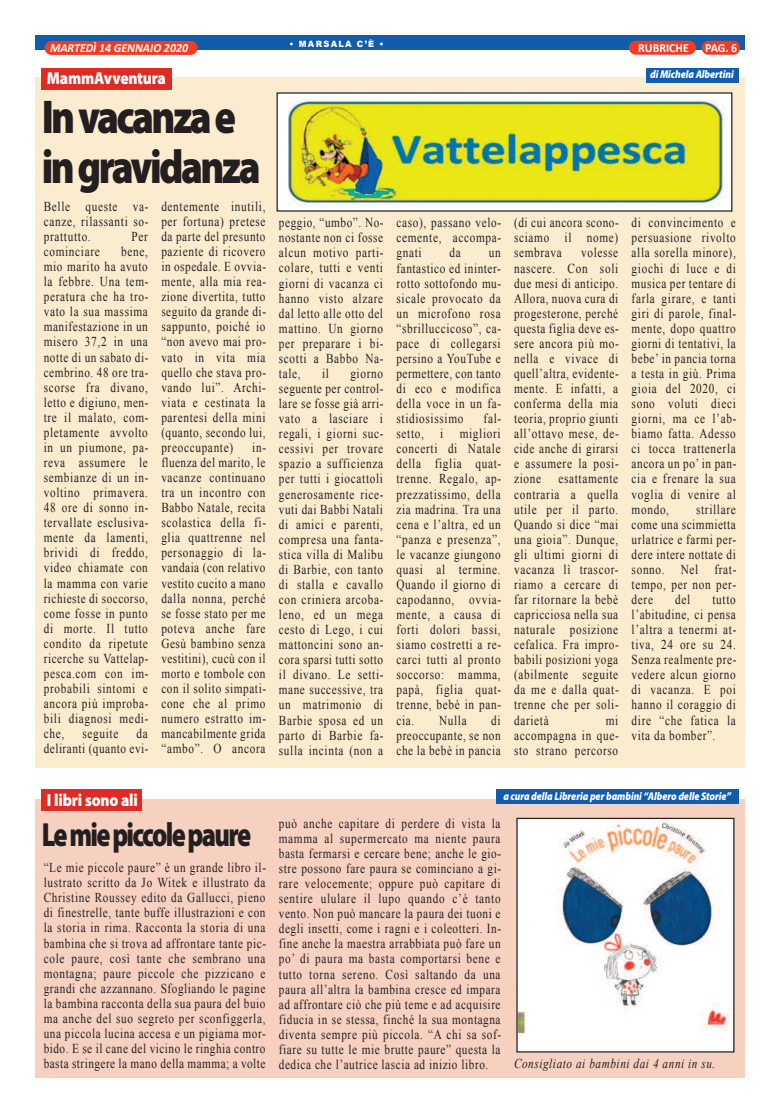
<style>
.page{position:relative;width:780px;height:1113px;background:#fff}
.page>*{position:absolute;margin:0;border:0;box-sizing:border-box;transform-origin:0 0}
.t1{font:900 47.62px/49.6px "Myriad Pro";letter-spacing:-.065em;color:#231f20;scale:.84 1}
.t2{font:900 33.5px "Myriad Pro";letter-spacing:-.065em;color:#231f20;scale:.78 1}
.t3{font:900 17.38px "Myriad Pro";letter-spacing:-.01em;color:#fff;scale:.87 1}
.t4{font:13.62px/15px "Times New Roman";letter-spacing:.06em;color:#231f20;text-align:justify;scale:.83 1}
.t5{font:italic 13.62px "Times New Roman";letter-spacing:.05em;color:#231f20;scale:.83 1}
.t6{font:italic 700 12.38px "Calibri";color:#fff;scale:.96 1}
.t7{font:700 12.38px "Calibri";color:#fff;scale:.96 1}
.t8{font:italic 900 11.25px "Myriad Pro";letter-spacing:-.01em;color:#fff;scale:.87 1}
.t9{font:900 8.62px "Arial";letter-spacing:.15em;color:#fff;scale:.96 1}
</style>
<div class="page">
<div style="left:35px;top:35px;width:709px;height:14px;background:#115cab"></div>
<div style="left:701px;top:41px;width:39px;height:14px;background:#ef3c25;border-radius:7px"></div>
<div style="left:44px;top:41px;width:153px;height:14px;background:#ef3c25;border-radius:7px"></div>
<div style="left:629px;top:41px;width:66px;height:14px;background:#ef3c25;border-radius:7px"></div>
<div style="left:35px;top:77px;width:709px;height:690px;background:#fceccf"></div>
<div style="left:277px;top:93px;width:454px;height:118px;background:#fff"></div>
<img style="left:288px;top:100px;width:437px;height:105px">
<div style="left:42px;top:68px;width:130px;height:21px;background:#de2c24"></div>
<div style="left:646px;top:68px;width:93px;height:15px;background:#115cab"></div>
<div style="left:35px;top:798px;width:709px;height:279px;background:#f7d1c0"></div>
<div style="left:517px;top:818px;width:216px;height:234px;background:#fff"></div>
<img style="left:518px;top:820px;width:212px;height:216px">
<div style="left:516px;top:817px;width:218px;height:235px;border:1px solid #231f20"></div>
<div style="left:42px;top:789px;width:100px;height:22px;background:#de2c24"></div>
<div style="left:496px;top:789px;width:243px;height:15px;background:#115cab"></div>
<p class="t9" style="left:289px;top:37px;width:100px">• MARSALA C’È •</p>
<p class="t6" style="left:50px;top:42px;width:145px">MARTEDÌ 14 GENNAIO 2020</p>
<p class="t7" style="left:638px;top:43px;width:54px">RUBRICHE</p>
<p class="t7" style="left:705px;top:43px;width:35px">PAG. 6</p>
<p class="t3" style="left:47px;top:72px;width:138px">MammAvventura</p>
<p class="t8" style="left:650px;top:70px;width:97px">di Michela Albertini</p>
<h1 class="t1" style="left:42px;top:96px;width:262px">Invacanzae ingravidanza</h1>
<p class="t4" style="left:44px;top:199px;width:128px">Belle queste va&shy;canze, rilassanti so&shy;prattutto.</p>
<p class="t4" style="left:132px;top:229px;width:21px">Per</p>
<p class="t4" style="left:44px;top:244px;width:128px;text-indent:77px">bene, mio marito ha avuto la febbre. Una tem&shy;peratura che ha tro&shy;vato la sua massima manifestazione in un misero 37,2 in una notte di un sabato di&shy;cembrino. 48 ore tra&shy;scorse fra divano, letto e digiuno, men&shy;tre il malato, com&shy;pletamente avvolto in un piumone, pa&shy;reva assumere le sembianze di un in&shy;voltino primavera.<br>48 ore di sonno in&shy;tervallate esclusiva&shy;mente da lamenti, brividi di freddo, video chiamate con la mamma con varie richieste di soccorso, come fosse in punto di morte. Il tutto condito da ripetute ricerche su Vattelap&shy;pesca.com con im&shy;probabili sintomi e ancora più improba&shy;bili diagnosi medi&shy;che,</p>
<p class="t4" style="left:44px;top:244px;width:69px">cominciare</p>
<p class="t4" style="left:44px;top:726px;width:128px;text-align:right">da<br>deliranti (quanto evi-</p>
<p class="t4" style="left:82px;top:726px;width:45px">seguite</p>
<p class="t4" style="left:161px;top:199px;width:128px">dentemente inutili, per fortuna) pretese da parte del presunto paziente di ricovero in ospedale. E ovvia&shy;mente, alla mia rea&shy;zione divertita, tutto seguito da grande di&shy;sappunto, poiché io “non avevo mai pro&shy;vato in vita mia quello che stava pro&shy;vando lui”. Archi&shy;viata e cestinata la parentesi della mini (quanto, secondo lui, preoccupante)</p>
<p class="t4" style="left:161px;top:440px;width:128px;text-indent:91px">in&shy;fluenza del marito, le vacanze continuano tra un incontro con Babbo Natale, recita scolastica della fi&shy;glia quattrenne nel personaggio di la&shy;vandaia (con relativo vestito cucito a mano dalla nonna, perché se fosse stato per me poteva anche fare Gesù bambino senza vestitini), cucù con il morto e tombole con con il solito simpati&shy;cone che al primo numero estratto im&shy;mancabilmente grida “ambo”. O ancora</p>
<p class="t4" style="left:279px;top:215px;width:128px">peggio, “umbo”. No&shy;nostante non ci fosse alcun motivo parti&shy;colare, tutti e venti giorni di vacanza ci hanno visto alzare dal letto alle otto del mattino. Un giorno per preparare i bi&shy;scotti a Babbo Na&shy;tale,</p>
<p class="t4" style="left:279px;top:366px;width:128px;text-indent:71px">giorno seguente per control&shy;lare se fosse già arri&shy;vato a lasciare i regali, i giorni suc&shy;cessivi per trovare spazio a sufficienza per tutti i giocattoli generosamente rice&shy;vuti dai Babbi Natali di amici e parenti, compresa una fanta&shy;stica villa di Malibu di Barbie, con tanto di stalla e cavallo con criniera arcoba&shy;leno, ed un mega cesto di Lego, i cui mattoncini sono an&shy;cora sparsi tutti sotto il divano. Le setti&shy;mane successive, tra un matrimonio di Barbie sposa ed un parto di Barbie fa&shy;sulla incinta (non a</p>
<p class="t4" style="left:322px;top:366px;width:10px">il</p>
<p class="t4" style="left:396px;top:215px;width:128px">caso), passano velo&shy;cemente, accompa&shy;gnati</p>
<p class="t4" style="left:449px;top:245px;width:15px">da</p>
<p class="t4" style="left:396px;top:245px;width:128px;text-indent:92px">un fantastico ed ininter&shy;rotto sottofondo mu&shy;sicale provocato da un microfono rosa “sbrilluccicoso”, ca&shy;pace di collegarsi persino a YouTube e permettere, con tanto di eco e modifica della voce in un fa&shy;stidiosissimo</p>
<p class="t4" style="left:396px;top:411px;width:128px;text-indent:87px">fal&shy;setto, i migliori concerti di Natale della figlia quat&shy;trenne. Regalo, ap&shy;prezzatissimo, della zia madrina. Tra una cena e l’altra, ed un “panza e presenza”, le vacanze giungono quasi al termine.<br>Quando il giorno di capodanno, ovvia&shy;mente, a causa di forti dolori bassi, siamo costretti a re&shy;carci tutti al pronto soccorso: mamma, papà, figlia quat&shy;trenne, bebè in pan&shy;cia.</p>
<p class="t4" style="left:396px;top:712px;width:127px;text-indent:95px">di preoccupante, se non che la bebè in pancia</p>
<p class="t4" style="left:439px;top:712px;width:35px">Nulla</p>
<p class="t4" style="left:514px;top:215px;width:128px">(di cui ancora scono&shy;sciamo il nome) sembrava</p>
<p class="t4" style="left:514px;top:245px;width:128px;text-indent:67px">volesse nascere. Con soli due mesi di anticipo.<br>Allora, nuova cura di progesterone, perché questa figlia deve es&shy;sere ancora più mo&shy;nella e vivace di quell’altra, evidente&shy;mente. E infatti, a conferma della mia teoria, proprio giunti all’ottavo mese, de&shy;cide anche di girarsi e assumere la posi&shy;zione</p>
<p class="t4" style="left:514px;top:471px;width:128px;text-indent:44px">esattamente contraria a quella utile per il parto.<br>Quando si dice “mai una gioia”. Dunque, gli ultimi giorni di vacanza lì trascor&shy;riamo a cercare di far ritornare la bebè capricciosa nella sua naturale posizione cefalica. Fra impro&shy;babili posizioni yoga (abilmente seguite da me e dalla quat&shy;trenne che per soli&shy;darietà</p>
<p class="t4" style="left:514px;top:712px;width:128px;text-indent:92px">mi accompagna in que&shy;sto strano percorso</p>
<p class="t4" style="left:631px;top:215px;width:128px">di convincimento e persuasione rivolto alla sorella minore), giochi di luce e di musica per tentare di farla girare, e tanti giri di parole, final&shy;mente, dopo quattro giorni di tentativi, la bebe’ in pancia torna a testa in giù. Prima gioia del 2020, ci sono voluti dieci giorni, ma ce l’ab&shy;biamo fatta. Adesso ci tocca trattenerla ancora un po’ in pan&shy;cia e frenare la sua voglia di venire al mondo,</p>
<p class="t4" style="left:631px;top:501px;width:128px;text-indent:64px">strillare come una scimmietta urlatrice e farmi per&shy;dere intere nottate di sonno. Nel frat&shy;tempo, per non per&shy;dere</p>
<p class="t4" style="left:675px;top:592px;width:20px">del</p>
<p class="t4" style="left:631px;top:592px;width:128px;text-indent:81px">tutto l’abitudine, ci pensa l’altra a tenermi at&shy;tiva, 24 ore su 24.<br>Senza realmente pre&shy;vedere alcun giorno di vacanza. E poi hanno il coraggio di dire “che fatica la vita da bomber”.</p>
<p class="t3" style="left:47px;top:793px;width:106px">I libri sono ali</p>
<p class="t8" style="left:503px;top:792px;width:263px">a cura della Libreria per bambini “Albero delle Storie”</p>
<h2 class="t2" style="left:42px;top:822px;width:270px">Lemiepiccolepaure</h2>
<p class="t4" style="left:44px;top:860px;width:269px">“Le mie piccole paure” è un grande libro il&shy;lustrato scritto da Jo Witek e illustrato da Christine Roussey edito da Gallucci, pieno di finestrelle, tante buffe illustrazioni e con la storia in rima. Racconta la storia di una bambina che si trova ad affrontare tante pic&shy;cole paure, così tante che sembrano una montagna; paure piccole che pizzicano e grandi che azzannano. Sfogliando le pagine la bambina racconta della sua paura del buio ma anche del suo segreto per sconfiggerla, una piccola lucina accesa e un pigiama mor&shy;bido. E se il cane del vicino le ringhia contro basta stringere la mano della mamma; a volte</p>
<p class="t4" style="left:279px;top:815px;width:269px">può anche capitare di perdere di vista la mamma al supermercato ma niente paura basta fermarsi e cercare bene; anche le gio&shy;stre possono fare paura se cominciano a gi&shy;rare velocemente; oppure può capitare di sentire ululare il lupo quando c’è tanto vento. Non può mancare la paura dei tuoni e degli insetti, come i ragni e i coleotteri. In&shy;fine anche la maestra arrabbiata può fare un po’ di paura ma basta comportarsi bene e tutto torna sereno. Così saltando da una paura all’altra la bambina cresce ed impara ad affrontare ciò che più teme e ad acquisire fiducia in se stessa, finché la sua montagna diventa sempre più piccola. “A chi sa sof&shy;fiare su tutte le mie brutte paure” questa la dedica che l’autrice lascia ad inizio libro.</p>
<p class="t5" style="left:514px;top:1056px;width:244px">Consigliato ai bambini dai 4 anni in su.</p>
</div>
